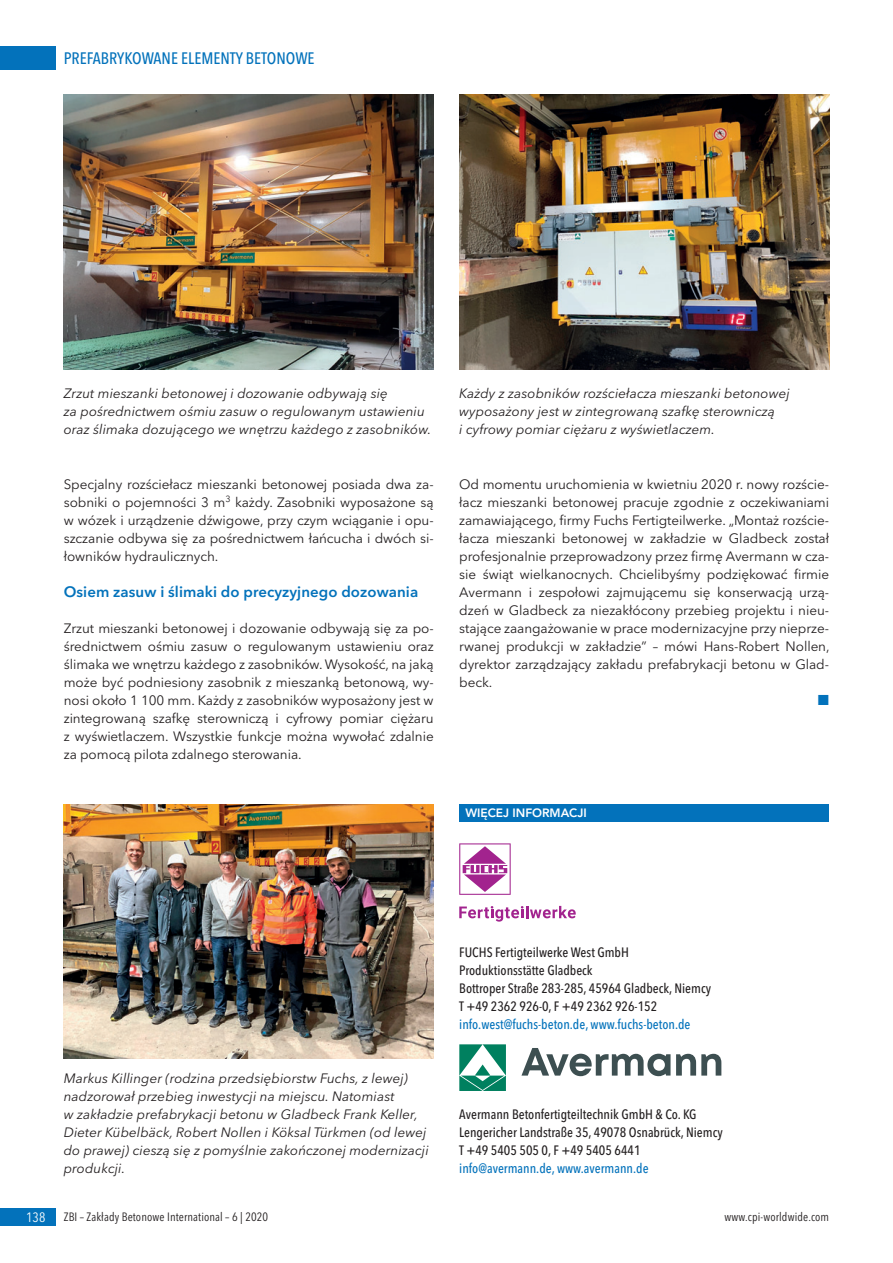
<style>
.page{position:relative;width:893px;height:1263px;background:#fff}
.page>*{position:absolute;margin:0;border:0;box-sizing:border-box;transform-origin:0 0}
.t1{font:16.5px "Avenir Next Cond Md";color:#0372bb}
.t2{font:15px "Avenir Next Dm Bd";letter-spacing:.005em;color:#0372bb}
.t3{font:13.5px/18px "Avenir Next";letter-spacing:-.005em;color:#231f20;text-align:justify}
.t4{font:italic 13.5px/18px "Avenir Next";letter-spacing:.005em;color:#231f20}
.t5{font:13.5px/18px "Avenir Next Cond Md";color:#231f20}
.t6{font:13.5px "Avenir Next Cond Md";color:#0372bb}
.t7{font:13.5px "Avenir Next Cond";color:#fff}
.t8{font:13.5px "Euro Pi Three";color:#0372bb}
.t9{font:12px "Avenir Next Cond";letter-spacing:.01em;color:#231f20}
.t10{font:800 12px "Avenir";letter-spacing:-.005em;color:#fff}
</style>
<div class="page">
<div style="left:459px;top:804px;width:370px;height:17px;background:#0372bb"></div>
<div style="left:0;top:47px;width:55px;height:23px;background:#0372bb"></div>
<div style="left:0;top:1208px;width:55px;height:18px;background:#0372bb"></div>
<img style="left:64px;top:94px;width:370px;height:275px">
<img style="left:459px;top:94px;width:370px;height:275px">
<img style="left:64px;top:804px;width:370px;height:254px">
<svg style="left:459px;top:1044px;width:47px;height:47px"></svg>
<svg style="left:521px;top:1048px;width:200px;height:28px"></svg>
<svg style="left:459px;top:906px;width:117px;height:16px"></svg>
<svg style="left:459px;top:843px;width:52px;height:52px"></svg>
<p class="t1" style="left:64px;top:51px;width:252px">PREFABRYKOWANE ELEMENTY BETONOWE</p>
<p class="t4" style="left:64px;top:386px;width:369px">Zrzut mieszanki betonowej i dozowanie odbywają się<br>za pośrednictwem ośmiu zasuw o regulowanym ustawieniu oraz ślimaka dozującego we wnętrzu każdego z zasobników.</p>
<p class="t4" style="left:459px;top:386px;width:332px">Każdy z zasobników rozściełacza mieszanki betonowej wyposażony jest w zintegrowaną szafkę sterowniczą<br>i cyfrowy pomiar ciężaru z wyświetlaczem.</p>
<p class="t3" style="left:64px;top:476px;width:371px">Specjalny rozściełacz mieszanki betonowej posiada dwa za&shy;sobniki o pojemności 3 m<sup>3</sup> każdy. Zasobniki wyposażone są w wózek i urządzenie dźwigowe, przy czym wciąganie i opu - szczanie odbywa się za pośrednictwem łańcucha i dwóch si&shy;łowników hydraulicznych.</p>
<p class="t2" style="left:64px;top:585px;width:356px">Osiem zasuw i ślimaki do precyzyjnego dozowania</p>
<p class="t3" style="left:64px;top:620px;width:371px">Zrzut mieszanki betonowej i dozowanie odbywają się za po&shy;średnictwem ośmiu zasuw o regulowanym ustawieniu oraz ślimaka we wnętrzu każdego z zasobników. Wysokość, na jaką może być podniesiony zasobnik z mieszanką betonową, wy&shy;nosi około 1 100 mm. Każdy z zasobników wyposażony jest w zintegrowaną szafkę sterowniczą i cyfrowy pomiar ciężaru z wyświetlaczem. Wszystkie funkcje można wywołać zdalnie za pomocą pilota zdalnego sterowania.</p>
<p class="t3" style="left:459px;top:476px;width:372px">Od momentu uruchomienia w kwietniu 2020 r. nowy rozście&shy;łacz mieszanki betonowej pracuje zgodnie z oczekiwaniami zamawiającego, firmy Fuchs Fertigteilwerke. „Montaż rozście&shy;łacza mieszanki betonowej w zakładzie w Gladbeck został profesjonalnie przeprowadzony przez firmę Avermann w cza&shy;sie świąt wielkanocnych. Chcielibyśmy podziękować firmie Avermann i zespołowi zajmującemu się konserwacją urzą&shy;dzeń w Gladbeck za niezakłócony przebieg projektu i nieu&shy;stające zaangażowanie w prace modernizacyjne przy nieprze&shy;rwanej produkcji w zakładzie” – mówi Hans-Robert Nollen, dyrektor zarządzający zakładu prefabrykacji betonu w Glad&shy;beck.</p>
<p class="t8" style="left:818px;top:692px;width:13px">M</p>
<p class="t10" style="left:465px;top:808px;width:123px">WIĘCEJ INFORMACJI</p>
<p class="t4" style="left:64px;top:1070px;width:366px">Markus Killinger (rodzina przedsiębiorstw Fuchs, z lewej) nadzorował przebieg inwestycji na miejscu. Natomiast<br>w zakładzie prefabrykacji betonu w Gladbeck Frank Keller, Dieter Kübelbäck, Robert Nollen i Köksal Türkmen (od lewej do prawej) cieszą się z pomyślnie zakończonej modernizacji produkcji.</p>
<p class="t5" style="left:459px;top:944px;width:253px">FUCHS Fertigteilwerke West GmbH Produktionsstätte Gladbeck<br>Bottroper Straße 283-285, 45964 Gladbeck, Niemcy T +49 2362 926-0, F +49 2362 926-152</p>
<p class="t6" style="left:459px;top:1018px;width:233px">info.west@fuchs-beton.de, www.fuchs-beton.de</p>
<p class="t5" style="left:459px;top:1106px;width:265px">Avermann Betonfertigteiltechnik GmbH &amp; Co. KG<br>Lengericher Landstraße 35, 49078 Osnabrück, Niemcy<br>T +49 5405 505 0, F +49 5405 6441</p>
<p class="t6" style="left:459px;top:1162px;width:191px">info@avermann.de, www.avermann.de</p>
<p class="t7" style="left:26px;top:1209px;width:21px">138</p>
<p class="t9" style="left:64px;top:1209px;width:206px">ZBI – Zakłady Betonowe International – 6 | 2020</p>
<p class="t9" style="left:725px;top:1209px;width:106px">www.cpi-worldwide.com</p>
</div>
